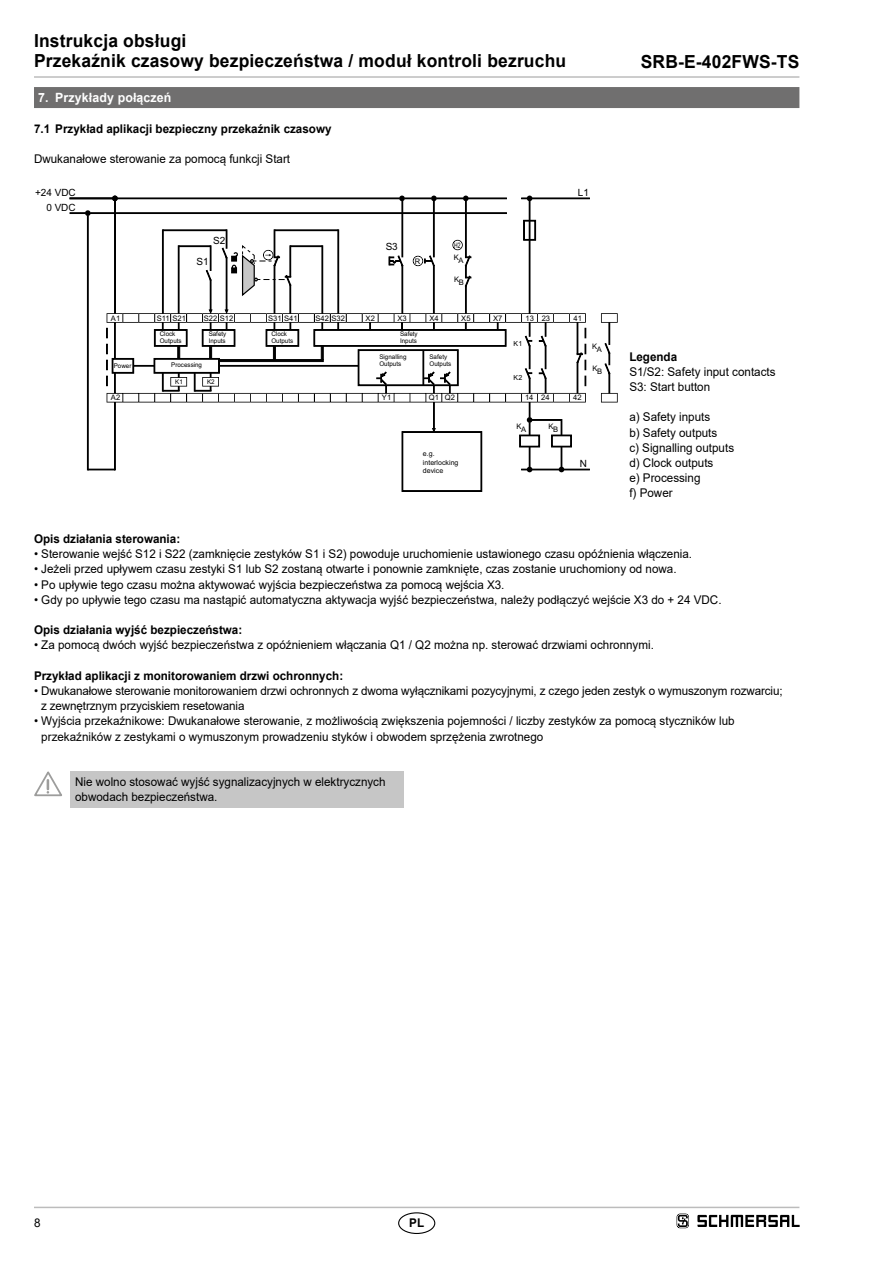
<style>
.page{position:relative;width:893px;height:1263px;background:#fff}
.page>*{position:absolute;margin:0;border:0;box-sizing:border-box;transform-origin:0 0}
.t1{font:700 18px/20.2px "Arial";letter-spacing:.01em;color:#000}
.t2{font:700 12.75px "Arial";letter-spacing:.01em;color:#fff}
.t3{font:12px/15.1px "Arial";color:#000}
.t4{font:700 12px "Arial";color:#000}
.t5{font:9.9px "Arial";color:#000}
.t6{font:7.65px "Arial";color:#000}
.t7{font:7.65px "Arial";color:#000;scale:.66 1}
.t8{font:7.05px/8.4px "Arial";color:#000}
.t9{font:6.45px/7.2px "Arial";color:#000}
</style>
<div class="page">
<hr style="left:34px;top:1207px;width:765px;height:1px;background:#bcbcbc">
<hr style="left:34px;top:76px;width:765px;height:2px;background:#bcbcbc">
<div style="left:398px;top:1212px;width:37px;height:22px;border:1px solid #000;border-radius:50%"></div>
<div style="left:34px;top:87px;width:765px;height:21px;background:#706f6f"></div>
<hr style="left:118px;top:198px;width:281px;height:1px;background:#000">
<svg style="left:601px;top:313px;width:17px;height:89px"></svg>
<hr style="left:115px;top:201px;width:1px;height:112px;background:#000">
<hr style="left:465px;top:201px;width:1px;height:56px;background:#000">
<hr style="left:433px;top:201px;width:1px;height:56px;background:#000">
<svg style="left:399px;top:196px;width:70px;height:5px"></svg>
<hr style="left:469px;top:198px;width:37px;height:1px;background:#000">
<hr style="left:532px;top:198px;width:57px;height:1px;background:#000">
<hr style="left:529px;top:201px;width:1px;height:112px;background:#000">
<svg style="left:522px;top:196px;width:10px;height:5px"></svg>
<svg style="left:112px;top:196px;width:6px;height:5px"></svg>
<hr style="left:70px;top:198px;width:42px;height:1px;background:#000">
<hr style="left:402px;top:201px;width:1px;height:56px;background:#000">
<svg style="left:70px;top:210px;width:520px;height:281px"></svg>
<div style="left:70px;top:771px;width:334px;height:36px;background:#c6c6c6"></div>
<svg style="left:34px;top:771px;width:28px;height:26px"></svg>
<svg style="left:677px;top:1213px;width:12px;height:15px"></svg>
<svg style="left:697px;top:1215px;width:102px;height:12px"></svg>
<h1 class="t1" style="left:34px;top:31px;width:534px">Instrukcja obsługi<br>Przekaźnik czasowy bezpieczeństwa / moduł kontroli bezruchu</h1>
<p class="t2" style="left:38px;top:89px;width:135px">7. Przykłady połączeń</p>
<p class="t4" style="left:34px;top:120px;width:299px">7.1 Przykład aplikacji bezpieczny przekaźnik czasowy</p>
<p class="t3" style="left:34px;top:151px;width:258px">Dwukanałowe sterowanie za pomocą funkcji Start</p>
<p class="t5" style="left:35px;top:186px;width:42px">+24 VDC</p>
<p class="t5" style="left:578px;top:186px;width:13px">L1</p>
<p class="t5" style="left:46px;top:201px;width:31px">0 VDC</p>
<p class="t5" style="left:386px;top:240px;width:14px">S3</p>
<p class="t5" style="left:196px;top:255px;width:14px">S1</p>
<p class="t5" style="left:213px;top:234px;width:14px">S2</p>
<p class="t7" style="left:454px;top:240px;width:11px">H2</p>
<p class="t6" style="left:415px;top:256px;width:7px">R</p>
<p class="t6" style="left:454px;top:254px;width:11px">KA</p>
<p class="t6" style="left:454px;top:276px;width:11px">KB</p>
<p class="t6" style="left:111px;top:313px;width:11px">A1</p>
<p class="t6" style="left:204px;top:313px;width:31px">S22 S12</p>
<p class="t6" style="left:397px;top:313px;width:11px">X3</p>
<p class="t6" style="left:493px;top:313px;width:11px">X7</p>
<p class="t9" style="left:209px;top:330px;width:19px">Safety<br>Inputs</p>
<p class="t6" style="left:157px;top:313px;width:31px">S11 S21</p>
<p class="t6" style="left:268px;top:313px;width:31px">S31 S41</p>
<p class="t6" style="left:316px;top:313px;width:31px">S42 S32</p>
<p class="t6" style="left:429px;top:313px;width:11px">X4</p>
<p class="t6" style="left:461px;top:313px;width:11px">X5</p>
<p class="t6" style="left:525px;top:313px;width:26px">13 23</p>
<p class="t6" style="left:574px;top:313px;width:10px">41</p>
<p class="t6" style="left:366px;top:313px;width:11px">X2</p>
<p class="t9" style="left:160px;top:330px;width:23px">Clock<br>Outputs</p>
<p class="t9" style="left:271px;top:330px;width:23px">Clock<br>Outputs</p>
<p class="t9" style="left:400px;top:330px;width:19px">Safety<br>Inputs</p>
<p class="t8" style="left:514px;top:340px;width:10px">K1</p>
<p class="t8" style="left:514px;top:373px;width:10px">K2</p>
<p class="t9" style="left:379px;top:353px;width:29px">Signalling<br>Outputs</p>
<p class="t9" style="left:429px;top:353px;width:23px">Safety<br>Outputs</p>
<p class="t9" style="left:171px;top:362px;width:32px">Processing</p>
<p class="t9" style="left:175px;top:378px;width:9px">K1</p>
<p class="t9" style="left:207px;top:378px;width:9px">K2</p>
<p class="t9" style="left:114px;top:362px;width:19px">Power</p>
<p class="t6" style="left:592px;top:343px;width:11px">KA</p>
<p class="t6" style="left:592px;top:365px;width:11px">KB</p>
<p class="t6" style="left:111px;top:393px;width:11px">A2</p>
<p class="t6" style="left:382px;top:393px;width:11px">Y1</p>
<p class="t6" style="left:429px;top:393px;width:28px">Q1 Q2</p>
<p class="t8" style="left:423px;top:450px;width:37px">e.g. interlocking device</p>
<p class="t6" style="left:525px;top:393px;width:26px">14 24</p>
<p class="t6" style="left:573px;top:393px;width:10px">42</p>
<p class="t6" style="left:516px;top:423px;width:11px">KA</p>
<p class="t6" style="left:549px;top:423px;width:11px">KB</p>
<p class="t5" style="left:580px;top:457px;width:9px">N</p>
<h1 class="t1" style="left:641px;top:52px;width:160px">SRB-E-402FWS-TS</h1>
<p class="t4" style="left:629px;top:348px;width:49px">Legenda</p>
<p class="t3" style="left:629px;top:364px;width:148px">S1/S2: Safety input contacts<br>S3: Start button</p>
<p class="t3" style="left:629px;top:410px;width:106px">a) Safety inputs<br>b) Safety outputs<br>c) Signalling outputs d) Clock outputs<br>e) Processing<br>f) Power</p>
<p class="t4" style="left:34px;top:530px;width:148px">Opis działania sterowania:</p>
<p class="t3" style="left:34px;top:546px;width:660px">• Sterowanie wejść S12 i S22 (zamknięcie zestyków S1 i S2) powoduje uruchomienie ustawionego czasu opóźnienia włączenia.</p>
<p class="t3" style="left:34px;top:562px;width:644px">• Jeżeli przed upływem czasu zestyki S1 lub S2 zostaną otwarte i ponownie zamknięte, czas zostanie uruchomiony od nowa.</p>
<p class="t3" style="left:34px;top:577px;width:472px">• Po upływie tego czasu można aktywować wyjścia bezpieczeństwa za pomocą wejścia X3.</p>
<p class="t3" style="left:34px;top:592px;width:689px">• Gdy po upływie tego czasu ma nastąpić automatyczna aktywacja wyjść bezpieczeństwa, należy podłączyć wejście X3 do + 24 VDC.</p>
<p class="t4" style="left:34px;top:621px;width:210px">Opis działania wyjść bezpieczeństwa:</p>
<p class="t3" style="left:34px;top:638px;width:621px">• Za pomocą dwóch wyjść bezpieczeństwa z opóźnieniem włączania Q1 / Q2 można np. sterować drzwiami ochronnymi.</p>
<p class="t4" style="left:34px;top:667px;width:311px">Przykład aplikacji z monitorowaniem drzwi ochronnych:</p>
<p class="t3" style="left:41px;top:683px;width:743px;text-indent:-7px">• Dwukanałowe sterowanie monitorowaniem drzwi ochronnych z dwoma wyłącznikami pozycyjnymi, z czego jeden zestyk o wymuszonym rozwarciu; z zewnętrznym przyciskiem resetowania</p>
<p class="t3" style="left:41px;top:713px;width:695px;text-indent:-7px">• Wyjścia przekaźnikowe: Dwukanałowe sterowanie, z możliwością zwiększenia pojemności / liczby zestyków za pomocą styczników lub przekaźników z zestykami o wymuszonym prowadzeniu styków i obwodem sprzężenia zwrotnego</p>
<p class="t3" style="left:75px;top:774px;width:312px">Nie wolno stosować wyjść sygnalizacyjnych w elektrycznych obwodach bezpieczeństwa.</p>
<p class="t3" style="left:34px;top:1215px;width:8px">8</p>
<p class="t4" style="left:409px;top:1214px;width:16px">PL</p>
</div>
